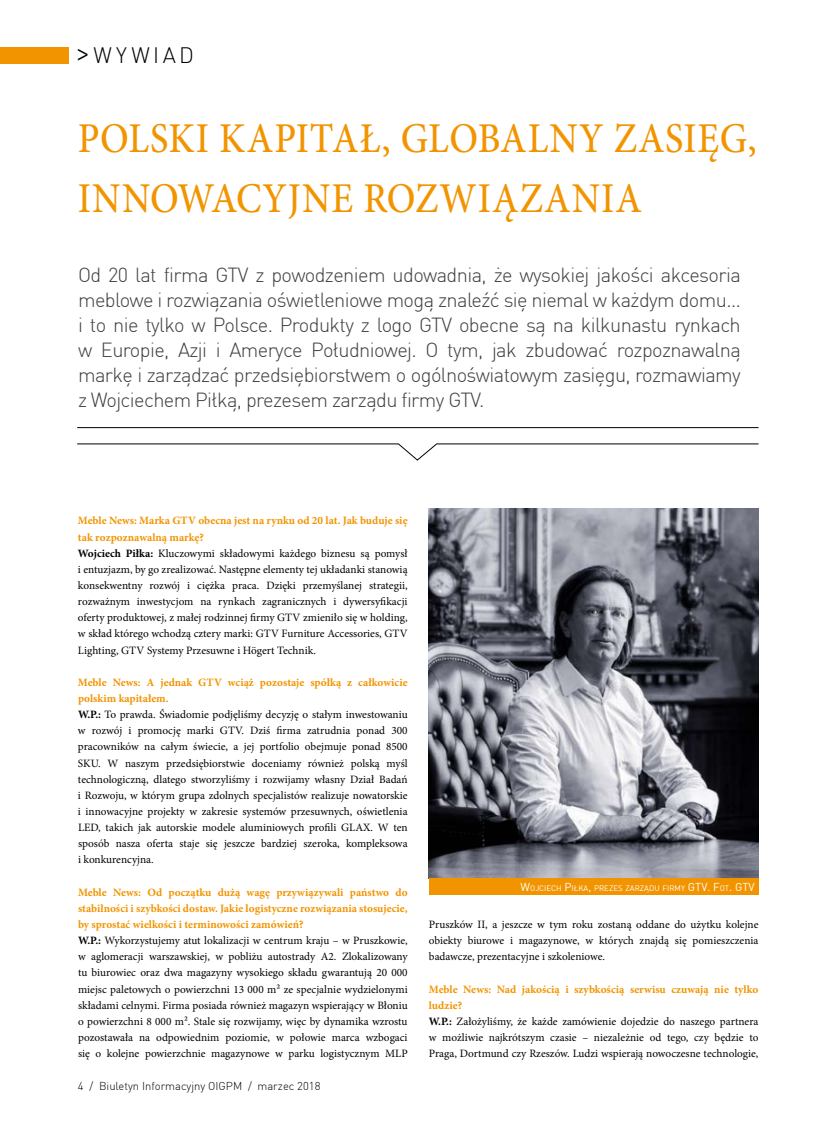
<style>
.page{position:relative;width:833px;height:1134px;background:#fff}
.page>*{position:absolute;margin:0;border:0;box-sizing:border-box;transform-origin:0 0}
.t1{font:500 42.5px/60px "Minion Pro";letter-spacing:.025em;color:#f29400;scale:.9 1}
.t2{font:300 21.88px "DINCE";letter-spacing:.155em;color:#000}
.t3{font:300 20px/25px "DINCE";letter-spacing:-.03em;color:#3e3e40;text-align:justify}
.t4{font:11.25px/16.1px "Minion Pro";color:#000}
.t5{font:300 11.25px "DINCE";color:#000}
.t6{font:7.88px "DINCE";color:#fff}
.s1{font-size:31.25px}
.s2{font-weight:700;color:#f29400}
.s3{font-weight:700}
.s4{font-size:11.25px}
</style>
<div class="page">
<div style="left:0;top:47px;width:69px;height:17px;background:#f29400"></div>
<hr style="left:77px;top:427px;width:681px;height:1px;background:#000">
<svg style="left:77px;top:444px;width:682px;height:16px"></svg>
<img style="left:429px;top:508px;width:329px;height:370px">
<div style="left:429px;top:878px;width:329px;height:16px;background:#f29400"></div>
<h2 class="t2" style="left:75px;top:41px;width:121px"><span class="s1">&gt;</span>WYWIAD</h2>
<h1 class="t1" style="left:78px;top:108px;width:755px">POLSKI KAPITAŁ, GLOBALNY ZASIĘG,<br>INNOWACYJNE ROZWIĄZANIA</h1>
<p class="t3" style="left:78px;top:262px;width:664px">Od 20 lat firma GTV z powodzeniem udowadnia, że wysokiej jakości akcesoria meblowe i rozwiązania oświetleniowe mogą znaleźć się niemal w każdym domu… i to nie tylko w Polsce. Produkty z logo GTV obecne są na kilkunastu rynkach w Europie, Azji i Ameryce Południowej. O tym, jak zbudować rozpoznawalną markę i zarządzać przedsiębiorstwem o ogólnoświatowym zasięgu, rozmawiamy z Wojciechem Piłką, prezesem zarządu firmy GTV.</p>
<p class="t4" style="left:78px;top:513px;width:331px"><span class="s2">Meble News: Marka GTV obecna jest na rynku od 20 lat. Jak buduje się tak rozpoznawalną markę?<br></span><span class="s3">Wojciech Piłka:</span> Kluczowymi składowymi każdego biznesu są pomysł i entuzjazm, by go zrealizować. Następne elementy tej układanki stanowią konsekwentny rozwój i ciężka praca. Dzięki przemyślanej strategii, rozważnym inwestycjom na rynkach zagranicznych i dywersyfikacji oferty produktowej, z małej rodzinnej firmy GTV zmieniło się w holding, w skład którego wchodzą cztery marki: GTV Furniture Accessories, GTV Lighting, GTV Systemy Przesuwne i Högert Technik.</p>
<p class="t4" style="left:78px;top:674px;width:331px"><span class="s2">Meble News: A jednak GTV wciąż pozostaje spółką z całkowicie polskim kapitałem.<br></span><span class="s3">W.P.:</span> To prawda. Świadomie podjęliśmy decyzję o stałym inwestowaniu w rozwój i promocję marki GTV. Dziś firma zatrudnia ponad 300 pracowników na całym świecie, a jej portfolio obejmuje ponad 8500<br>SKU. W naszym przedsiębiorstwie doceniamy również polską myśl technologiczną, dlatego stworzyliśmy i rozwijamy własny Dział Badań i Rozwoju, w którym grupa zdolnych specjalistów realizuje nowatorskie i innowacyjne projekty w zakresie systemów przesuwnych, oświetlenia LED, takich jak autorskie modele aluminiowych profili GLAX. W ten sposób nasza oferta staje się jeszcze bardziej szeroka, kompleksowa i konkurencyjna.</p>
<p class="t4" style="left:78px;top:884px;width:331px"><span class="s2">Meble News: Od początku dużą wagę przywiązywali państwo do stabilności i szybkości dostaw. Jakie logistyczne rozwiązania stosujecie, by sprostać wielkości i terminowości zamówień?<br></span><span class="s3">W.P.:</span> Wykorzystujemy atut lokalizacji w centrum kraju – w Pruszkowie, w aglomeracji warszawskiej, w pobliżu autostrady A2. Zlokalizowany tu biurowiec oraz dwa magazyny wysokiego składu gwarantują 20 000 miejsc paletowych o powierzchni 13 000 m² ze specjalnie wydzielonymi składami celnymi. Firma posiada również magazyn wspierający w Błoniu o powierzchni 8 000 m². Stale się rozwijamy, więc by dynamika wzrostu pozostawała na odpowiednim poziomie, w połowie marca wzbogaci się o kolejne powierzchnie magazynowe w parku logistycznym MLP</p>
<p class="t5" style="left:78px;top:1079px;width:244px">4 / Biuletyn Informacyjny OIGPM / marzec 2018</p>
<p class="t6" style="left:520px;top:883px;width:236px"><span class="s4">W</span>OJCIECH <span class="s4">P</span>IŁKA<span class="s4">,</span> PREZES ZARZĄDU FIRMY <span class="s4">GTV. F</span>OT<span class="s4">. GTV</span></p>
<p class="t4" style="left:429px;top:916px;width:331px;text-align:justify">Pruszków II , a jeszcze w tym roku zostaną oddane do użytku kolejne obiekty biurowe i magazynowe, w których znajdą się pomieszczenia badawcze, prezentacyjne i szkoleniowe.</p>
<p class="t4" style="left:429px;top:981px;width:331px"><span class="s2">Meble News: Nad jakością i szybkością serwisu czuwają nie tylko ludzie?<br></span><span class="s3">W.P.:</span> Założyliśmy, że każde zamówienie dojedzie do naszego partnera w możliwie najkrótszym czasie – niezależnie od tego, czy będzie to Praga, Dortmund czy Rzeszów. Ludzi wspierają nowoczesne technologie,</p>
</div>
